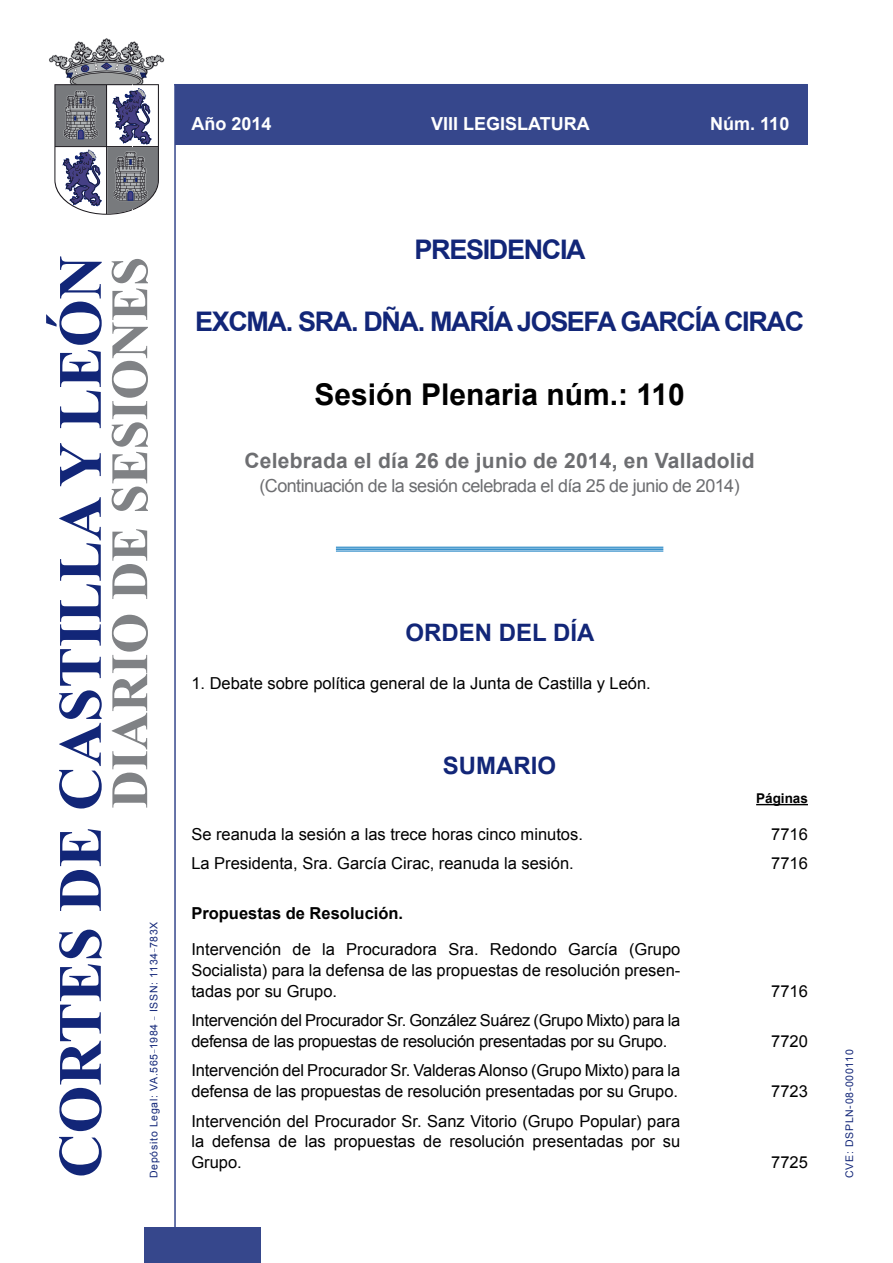
<style>
.page{position:relative;width:893px;height:1263px;background:#fff}
.page>*{position:absolute;margin:0;border:0;box-sizing:border-box;transform-origin:0 0}
.Sesion{font:700 30px "Arial";color:#000}
.PresidentePleno{font:700 27px "Arial";letter-spacing:-.05em;color:#122678}
.OrdenDiaTitulo{font:700 24px "Arial";color:#122678}
.SumarioTitulo{font:700 24px "Arial";color:#122678}
.CelebracionConContin{font:700 21px "Arial";letter-spacing:.01em;color:#6d6e71}
.ContinuacionCelebrac{font:18px "Arial";letter-spacing:-.03em;color:#6d6e71}
.Numero{font:700 18px "Arial";color:#fff}
.Sumario{font:16.5px/20.9px "Arial";letter-spacing:-.01em;color:#000;text-align:justify}
.OrdenDiaPUnto{font:16.5px "Arial";color:#000}
.SumarioEpigrafe{font:700 16.5px "Arial";color:#000}
.Paginas{font:700 13.5px "Arial";color:#000}
.t1{font:10.5px "Arial";letter-spacing:.065em;color:#122678}
</style>
<div class="page">
<hr style="left:174px;top:84px;width:2px;height:1179px;background:#36478c">
<div style="left:144px;top:1227px;width:117px;height:36px;background:#36478c"></div>
<hr style="left:174px;top:84px;width:634px;height:1px;background:#36478c">
<div style="left:175px;top:85px;width:633px;height:60px;background:#36478c"></div>
<svg style="left:49px;top:38px;width:115px;height:177px"></svg>
<hr style="left:336px;top:547px;width:327px;height:1px;background:#0072bc">
<hr style="left:336px;top:548px;width:327px;height:2px;background:#0072bc">
<hr style="left:336px;top:551px;width:327px;height:1px;background:#0072bc">
<hr style="left:756px;top:804px;width:52px;height:1px;background:#000">
<svg style="left:46px;top:256px;width:56px;height:919px"></svg>
<svg style="left:112px;top:259px;width:36px;height:549px"></svg>
<p class="Numero" style="left:191px;top:112px;width:82px">Año 2014</p>
<p class="Numero" style="left:431px;top:112px;width:160px">VIII LEGISLATURA</p>
<p class="Numero" style="left:710px;top:112px;width:81px">Núm. 110</p>
<p class="PresidentePleno" style="left:415px;top:231px;width:173px">PRESIDENCIA</p>
<p class="PresidentePleno" style="left:195px;top:303px;width:611px">EXCMA. SRA. DÑA. MARÍA JOSEFA GARCÍA CIRAC</p>
<p class="Sesion" style="left:315px;top:374px;width:372px">Sesión Plenaria núm.: 110</p>
<p class="CelebracionConContin" style="left:245px;top:447px;width:512px">Celebrada el día 26 de junio de 2014, en Valladolid</p>
<p class="ContinuacionCelebrac" style="left:259px;top:474px;width:482px">(Continuación de la sesión celebrada el día 25 de junio de 2014)</p>
<p class="t1" style="left:147px;top:1178px;width:258px;rotate:-90deg">Depósito Legal: VA.565<sup>_</sup>1984 <sup>_</sup> ISSN: 1134<sup>_</sup>783X</p>
<p class="OrdenDiaTitulo" style="left:406px;top:616px;width:190px">ORDEN DEL DÍA</p>
<p class="OrdenDiaPUnto" style="left:191px;top:673px;width:461px">1. Debate sobre política general de la Junta de Castilla y León.</p>
<p class="SumarioTitulo" style="left:443px;top:750px;width:115px">SUMARIO</p>
<p class="Paginas" style="left:756px;top:789px;width:53px">Páginas</p>
<p class="Sumario" style="left:191px;top:824px;width:393px">Se reanuda la sesión a las trece horas cinco minutos.</p>
<p class="Sumario" style="left:771px;top:824px;width:38px">7716</p>
<p class="Sumario" style="left:191px;top:853px;width:384px">La Presidenta, Sra. García Cirac, reanuda la sesión.</p>
<p class="Sumario" style="left:771px;top:853px;width:38px">7716</p>
<p class="SumarioEpigrafe" style="left:191px;top:902px;width:213px">Propuestas de Resolución.</p>
<p class="Sumario" style="left:191px;top:939px;width:490px">Intervención de la Procuradora Sra. Redondo García (Grupo Socialista) para la defensa de las propuestas de resolución presen&shy;tadas por su Grupo.</p>
<p class="Sumario" style="left:771px;top:981px;width:38px">7716</p>
<p class="Sumario" style="left:191px;top:1010px;width:490px">Intervención del Procurador Sr. González Suárez (Grupo Mixto) para la defensa de las propuestas de resolución presentadas por su Grupo.</p>
<p class="Sumario" style="left:191px;top:1060px;width:490px">Intervención del Procurador Sr. Valderas Alonso (Grupo Mixto) para la defensa de las propuestas de resolución presentadas por su Grupo.</p>
<p class="Sumario" style="left:191px;top:1110px;width:490px">Intervención del Procurador Sr. Sanz Vitorio (Grupo Popular) para la defensa de las propuestas de resolución presentadas por su Grupo.</p>
<p class="Sumario" style="left:771px;top:1031px;width:38px">7720</p>
<p class="Sumario" style="left:771px;top:1081px;width:38px">7723</p>
<p class="Sumario" style="left:771px;top:1152px;width:38px">7725</p>
<p class="t1" style="left:843px;top:1178px;width:130px;rotate:-90deg">CVE: DSPLN-08-000110</p>
</div>
